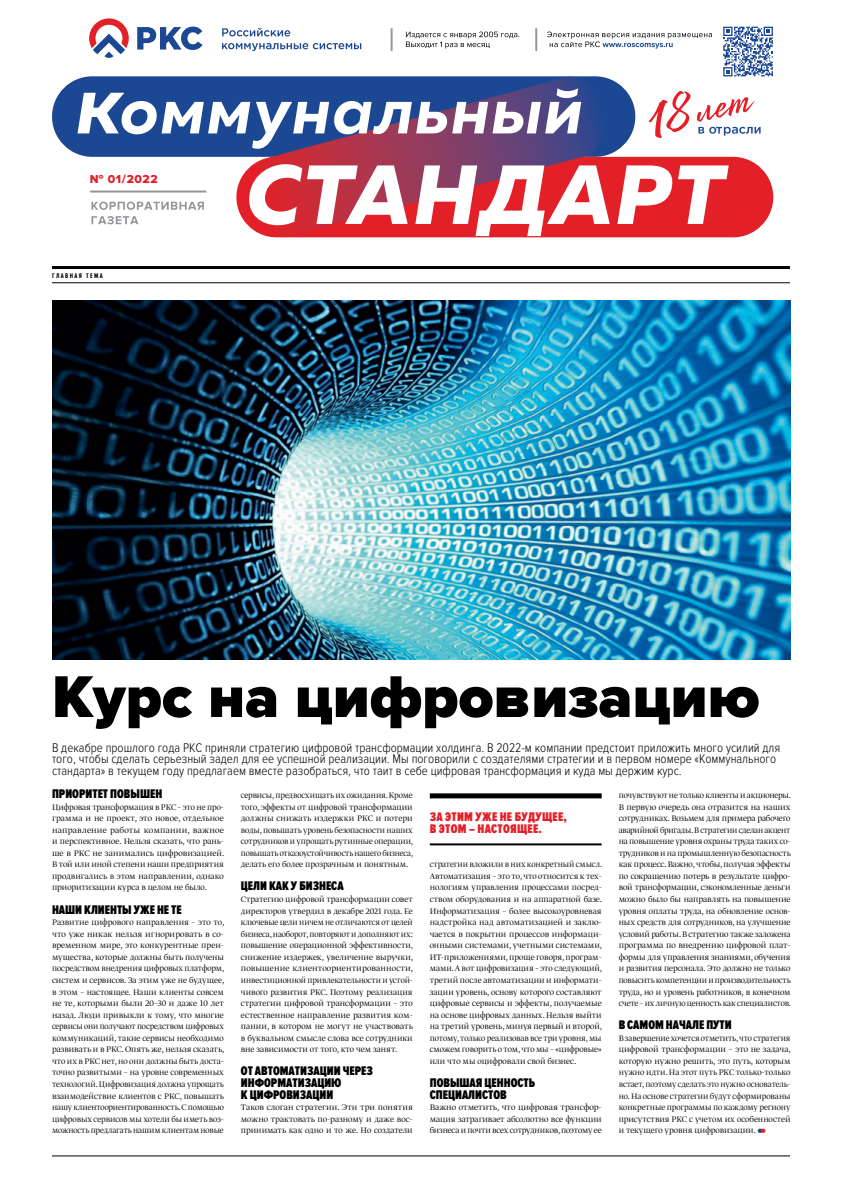
<style>
.page{position:relative;width:842px;height:1191px;background:#fff}
.page>*{position:absolute;margin:0;border:0;box-sizing:border-box;transform-origin:0 0}
.t1{font:900 61px "Proxima Nova";color:#000}
.t2{font:300 13px/11.6px "Proxima Nova Cond";color:#000}
.t3{font:900 13px/11.6px "Proxima Nova Ex Cn";color:#000}
.t4{font:900 13px/11.6px "Proxima Nova Ex Cn";letter-spacing:.02em;color:#e31f27}
.t5{font:12px "Proxima Nova Extrabld";letter-spacing:.05em;color:#e31f27}
.t6{font:300 9.5px/11.6px "Greta Display Pro";letter-spacing:-.01em;color:#000;text-align:justify}
.t7{font:700 7px "Proxima Nova Ex Cn";letter-spacing:.2em;color:#000}
.s1{color:#1c4792}
.s2{color:#e31f27}
</style>
<div class="page">
<svg style="left:222px;top:28px;width:68px;height:8px"></svg>
<svg style="left:222px;top:43px;width:139px;height:8px"></svg>
<svg style="left:137px;top:27px;width:66px;height:23px"></svg>
<svg style="left:89px;top:18px;width:40px;height:40px"></svg>
<svg style="left:723px;top:27px;width:50px;height:49px"></svg>
<svg style="left:406px;top:32px;width:113px;height:17px"></svg>
<svg style="left:547px;top:32px;width:165px;height:17px"></svg>
<div style="left:391px;top:28px;width:2px;height:23px;border:1px solid #939598"></div>
<div style="left:535px;top:28px;width:2px;height:23px;border:1px solid #939598"></div>
<div style="left:52px;top:76px;width:583px;height:81px;background:#1c4792;border-radius:40px"></div>
<div style="left:236px;top:157px;width:537px;height:80px;background:#e31f27;border-radius:40px"></div>
<svg style="left:250px;top:77px;width:356px;height:161px"></svg>
<svg style="left:246px;top:164px;width:162px;height:61px"></svg>
<svg style="left:415px;top:165px;width:195px;height:71px"></svg>
<svg style="left:617px;top:165px;width:112px;height:59px"></svg>
<svg style="left:77px;top:88px;width:504px;height:61px"></svg>
<hr style="left:52px;top:1155px;width:738px;height:1px;background:#000">
<svg style="left:91px;top:202px;width:113px;height:8px"></svg>
<svg style="left:91px;top:216px;width:47px;height:8px"></svg>
<div style="left:90px;top:190px;width:116px;height:2px;border:1px solid #939598"></div>
<hr style="left:52px;top:266px;width:738px;height:3px;background:#000">
<hr style="left:52px;top:282px;width:738px;height:1px;background:#000">
<img style="left:52px;top:301px;width:738px;height:358px">
<div style="left:430px;top:793px;width:172px;height:5px;background:#000"></div>
<hr style="left:430px;top:843px;width:172px;height:2px;background:#000">
<svg style="left:697px;top:97px;width:64px;height:39px"></svg>
<svg style="left:649px;top:91px;width:42px;height:47px"></svg>
<p class="t5" style="left:90px;top:172px;width:69px">№ 01/2022</p>
<p class="t7" style="left:52px;top:271px;width:52px">главная тема</p>
<h1 class="t1" style="left:52px;top:661px;width:709px">Курс на цифровизацию</h1>
<p class="t2" style="left:52px;top:742px;width:730px">В декабре прошлого года РКС приняли стратегию цифровой трансформации холдинга. В 2022-м компании предстоит приложить много усилий для того, чтобы сделать серьезный задел для ее успешной реализации. Мы поговорили с создателями стратегии и в первом номере «Коммунального стандарта» в текущем году предлагаем вместе разобраться, что таит в себе цифровая трансформация и куда мы держим курс.</p>
<h2 class="t3" style="left:52px;top:788px;width:112px">Приоритет повышен</h2>
<p class="t6" style="left:52px;top:801px;width:174px">Цифровая трансформация в РКС – это не про&shy;грамма и не проект, это новое, отдельное направление работы компании, важное и перспективное. Нельзя сказать, что рань&shy;ше в РКС не занимались цифровизацией.<br>В той или иной степени наши предприятия продвигались в этом направлении, однако приоритизации курса в целом не было.</p>
<h2 class="t3" style="left:52px;top:904px;width:131px">Наши клиенты уже не те</h2>
<p class="t6" style="left:52px;top:917px;width:174px">Развитие цифрового направления – это то, что уже никак нельзя игнорировать в со&shy;временном мире, это конкурентные преи&shy;мущества, которые должны быть получены посредством внедрения цифровых платформ, систем и сервисов. За этим уже не будущее, в этом – настоящее. Наши клиенты совсем не те, которыми были 20–30 и даже 10 лет назад. Люди привыкли к тому, что многие сервисы они получают посредством цифровых коммуникаций, такие сервисы необходимо развивать и в РКС. Опять же, нельзя сказать, что их в РКС нет, но они должны быть доста&shy;точно развитыми – на уровне современных технологий. Цифровизация должна упрощать взаимодействие клиентов с РКС, повышать нашу клиентоориентированность. С помощью цифровых сервисов мы хотели бы иметь воз&shy;можность предлагать нашим клиентам новые</p>
<p class="t6" style="left:241px;top:789px;width:174px">сервисы, предвосхищать их ожидания. Кроме того, эффекты от цифровой трансформации должны снижать издержки РКС и потери воды, повышать уровень безопасности наших сотрудников и упрощать рутинные операции, повышать отказоустойчивость нашего бизнеса, делать его более прозрачным и понятным.</p>
<h2 class="t3" style="left:241px;top:880px;width:104px">Цели как у бизнеса</h2>
<p class="t6" style="left:241px;top:893px;width:174px">Стратегию цифровой трансформации совет директоров утвердил в декабре 2021 года. Ее ключевые цели ничем не отличаются от целей бизнеса, наоборот, повторяют и дополняют их: повышение операционной эффективности, снижение издержек, увеличение выручки, повышение клиентоориентированности, инвестиционной привлекательности и устой&shy;чивого развития РКС. Поэтому реализация стратегии цифровой трансформации – это естественное направление развития ком&shy;пании, в котором не могут не участвовать в буквальном смысле слова все сотрудники вне зависимости от того, кто чем занят.</p>
<h2 class="t3" style="left:241px;top:1065px;width:133px">От автоматизации через информатизацию<br>к цифровизации</h2>
<p class="t6" style="left:241px;top:1102px;width:173px">Таков слоган стратегии. Эти три понятия можно трактовать по-разному и даже вос&shy;принимать как одно и то же. Но создатели</p>
<p class="t6" style="left:619px;top:789px;width:174px">почувствуют не только клиенты и акционеры.<br>В первую очередь она отразится на наших сотрудниках. Возьмем для примера рабочего аварийной бригады. В стратегии сделан акцент на повышение уровня охраны труда таких со&shy;трудников и на промышленную безопасность как процесс. Важно, чтобы, получая эффекты по сокращению потерь в результате цифро&shy;вой трансформации, сэкономленные деньги можно было бы направлять на повышение уровня оплаты труда, на обновление основ&shy;ных средств для сотрудников, на улучшение условий работы. В стратегию также заложена программа по внедрению цифровой плат&shy;формы для управления знаниями, обучения и развития персонала. Это должно не только повысить компетенции и производительность труда, но и уровень работников, в конечном счете – их личную ценность как специалистов.</p>
<h2 class="t3" style="left:619px;top:1019px;width:115px">В самом начале пути</h2>
<p class="t6" style="left:619px;top:1032px;width:174px">В завершение хочется отметить, что стратегия цифровой трансформации – это не задача, которую нужно решить, это путь, которым нужно идти. На этот путь РКС только-только встает, поэтому сделать это нужно основатель&shy;но. На основе стратегии будут сформированы конкретные программы по каждому региону присутствия РКС с учетом их особенностей и текущего уровня цифровизации. <span class="s1">●</span><span class="s2">●</span></p>
<h2 class="t4" style="left:430px;top:811px;width:139px">За этим уже не будущее, в этом – настоящее.</h2>
<p class="t6" style="left:430px;top:859px;width:174px">стратегии вложили в них конкретный смысл.<br>Автоматизация – это то, что относится к тех&shy;нологиям управления процессами посред&shy;ством оборудования и на аппаратной базе.<br>Информатизация – более высокоуровневая надстройка над автоматизацией и заклю&shy;чается в покрытии процессов информаци&shy;онными системами, учетными системами, ИТ-приложениями, проще говоря, програм&shy;мами. А вот цифровизация – это следующий, третий после автоматизации и информати&shy;зации уровень, основу которого составляют цифровые сервисы и эффекты, получаемые на основе цифровых данных. Нельзя выйти на третий уровень, минуя первый и второй, потому, только реализовав все три уровня, мы сможем говорить о том, что мы – «цифровые» или что мы оцифровали свой бизнес.</p>
<h2 class="t3" style="left:430px;top:1077px;width:107px">Повышая ценность специалистов</h2>
<p class="t6" style="left:430px;top:1102px;width:173px">Важно отметить, что цифровая трансфор&shy;мация затрагивает абсолютно все функции бизнеса и почти всех сотрудников, поэтому ее</p>
</div>
